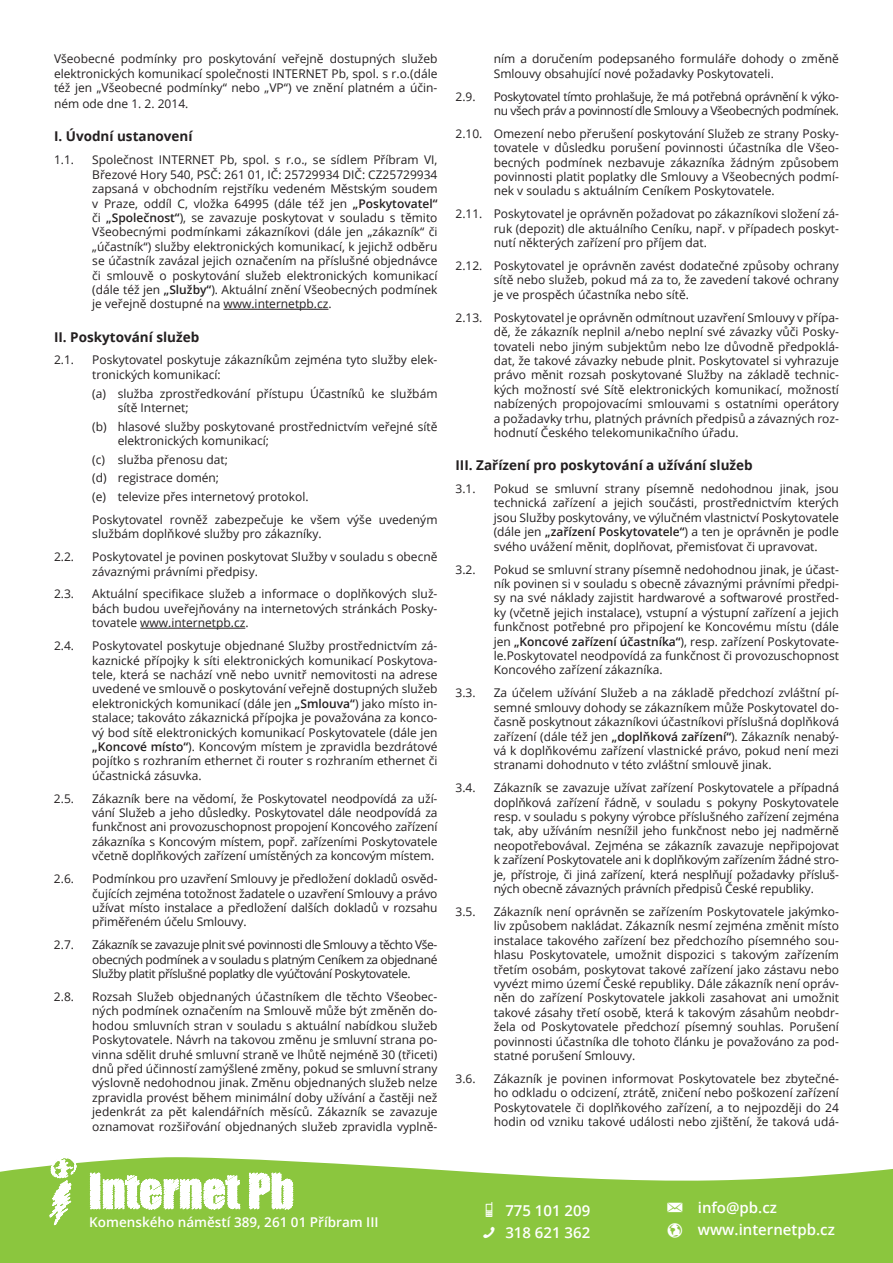
<style>
.page{position:relative;width:893px;height:1263px;background:#fff}
.page>*{position:absolute;margin:0;border:0;box-sizing:border-box;transform-origin:0 0}
.t1{font:600 15px/22.2px "Open Sans";color:#fff}
.t2{font:700 13.5px "Open Sans";color:#231f20}
.t3{font:600 13.5px "Open Sans";color:#fff}
.t4{font:12px/14.4px "Open Sans";color:#231f20;text-align:justify}
.t5{font:12px/14.4px "Open Sans";letter-spacing:-.03em;color:#231f20}
.s1{font-weight:600}
</style>
<div class="page">
<hr style="left:223px;top:309px;width:105px;height:1px;background:#231f20">
<hr style="left:140px;top:628px;width:105px;height:1px;background:#231f20">
<svg style="left:0;top:1162px;width:893px;height:101px;background:#97cc52"></svg>
<svg style="left:9px;top:1157px;width:313px;height:79px"></svg>
<svg style="left:483px;top:1227px;width:12px;height:12px"></svg>
<svg style="left:486px;top:1201px;width:7px;height:15px"></svg>
<svg style="left:668px;top:1223px;width:14px;height:15px"></svg>
<svg style="left:667px;top:1203px;width:15px;height:9px"></svg>
<p class="t4" style="left:54px;top:51px;width:385px">Všeobecné podmínky pro poskytování veřejně dostupných služeb elektronických komunikací společnosti INTERNET Pb, spol. s r.o.(dále též jen „Všeobecné podmínky“ nebo „VP“) ve znění platném a účin-</p>
<p class="t4" style="left:54px;top:96px;width:136px">ném ode dne 1. 2. 2014.</p>
<p class="t2" style="left:54px;top:127px;width:140px">I. Úvodní ustanovení</p>
<p class="t4" style="left:54px;top:152px;width:22px">1.1.</p>
<p class="t4" style="left:92px;top:152px;width:347px">Společnost INTERNET Pb, spol. s r.o., se sídlem Příbram VI, Březové Hory 540, PSČ: 261 01, IČ: 25729934 DIČ: CZ25729934 zapsaná v obchodním rejstříku vedeném Městským soudem v Praze, oddíl C, vložka 64995 (dále též jen <span class="s1">„Poskytovatel“ </span>či <span class="s1">„Společnost“</span>), se zavazuje poskytovat v souladu s těmito Všeobecnými podmínkami zákazníkovi (dále jen „zákazník“ či „účastník“) služby elektronických komunikací, k jejichž odběru se účastník zavázal jejich označením na příslušné objednávce či smlouvě o poskytování služeb elektronických komunikací (dále též jen <span class="s1">„Služby“</span>). Aktuální znění Všeobecných podmínek je veřejně dostupné na www.internetpb.cz.</p>
<p class="t2" style="left:54px;top:327px;width:147px">II. Poskytování služeb</p>
<p class="t4" style="left:54px;top:353px;width:22px">2.1.</p>
<p class="t4" style="left:92px;top:353px;width:347px">Poskytovatel poskytuje zákazníkům zejména tyto služby elek&shy;tronických komunikací:</p>
<p class="t4" style="left:118px;top:386px;width:321px;text-indent:-26px">(a) služba zprostředkování přístupu Účastníků ke službám sítě Internet;</p>
<p class="t4" style="left:118px;top:419px;width:321px;text-indent:-26px">(b) hlasové služby poskytované prostřednictvím veřejné sítě elektronických komunikací;</p>
<p class="t4" style="left:92px;top:450px;width:218px;line-height:18.6px;text-align:left">(c) služba přenosu dat;<br>(d) registrace domén;<br>(e) televize přes internetový protokol.</p>
<p class="t4" style="left:92px;top:512px;width:347px">Poskytovatel rovněž zabezpečuje ke všem výše uvedeným službám doplňkové služby pro zákazníky.</p>
<p class="t4" style="left:54px;top:549px;width:22px">2.2.</p>
<p class="t4" style="left:92px;top:549px;width:347px">Poskytovatel je povinen poskytovat Služby v souladu s obecně závaznými právními předpisy.</p>
<p class="t4" style="left:54px;top:587px;width:22px">2.3.</p>
<p class="t4" style="left:92px;top:587px;width:347px">Aktuální specifikace služeb a informace o doplňkových služ&shy;bách budou uveřejňovány na internetových stránkách Posky&shy;tovatele www.internetpb.cz.</p>
<p class="t4" style="left:54px;top:638px;width:22px">2.4.</p>
<p class="t4" style="left:92px;top:638px;width:347px">Poskytovatel poskytuje objednané Služby prostřednictvím zá&shy;kaznické přípojky k síti elektronických komunikací Poskytova&shy;tele, která se nachází vně nebo uvnitř nemovitosti na adrese uvedené ve smlouvě o poskytování veřejně dostupných služeb elektronických komunikací (dále jen <span class="s1">„Smlouva“</span>) jako místo in&shy;stalace; takováto zákaznická přípojka je považována za konco&shy;vý bod sítě elektronických komunikací Poskytovatele (dále jen <span class="s1">„Koncové místo“</span>). Koncovým místem je zpravidla bezdrátové pojítko s rozhraním ethernet či router s rozhraním ethernet či účastnická zásuvka.</p>
<p class="t4" style="left:54px;top:791px;width:22px">2.5.</p>
<p class="t4" style="left:92px;top:791px;width:347px">Zákazník bere na vědomí, že Poskytovatel neodpovídá za uží&shy;vání Služeb a jeho důsledky. Poskytovatel dále neodpovídá za funkčnost ani provozuschopnost propojení Koncového zařízení zákazníka s Koncovým místem, popř. zařízeními Poskytovatele včetně doplňkových zařízení umístěných za koncovým místem.</p>
<p class="t4" style="left:54px;top:871px;width:22px">2.6.</p>
<p class="t4" style="left:92px;top:871px;width:347px">Podmínkou pro uzavření Smlouvy je předložení dokladů osvěd&shy;čujících zejména totožnost žadatele o uzavření Smlouvy a právo užívat místo instalace a předložení dalších dokladů v rozsahu přiměřeném účelu Smlouvy.</p>
<p class="t4" style="left:54px;top:937px;width:22px">2.7.</p>
<p class="t4" style="left:92px;top:937px;width:347px">Zákazník se zavazuje plnit své povinnosti dle Smlouvy a těchto Vše&shy;obecných podmínek a v souladu s platným Ceníkem za objednané Služby platit příslušné poplatky dle vyúčtování Poskytovatele.</p>
<p class="t4" style="left:54px;top:989px;width:22px">2.8.</p>
<p class="t4" style="left:92px;top:989px;width:347px">Rozsah Služeb objednaných účastníkem dle těchto Všeobec&shy;ných podmínek označením na Smlouvě může být změněn do&shy;hodou smluvních stran v souladu s aktuální nabídkou služeb Poskytovatele. Návrh na takovou změnu je smluvní strana po&shy;vinna sdělit druhé smluvní straně ve lhůtě nejméně 30 (třiceti) dnů před účinností zamýšlené změny, pokud se smluvní strany výslovně nedohodnou jinak. Změnu objednaných služeb nelze zpravidla provést během minimální doby užívání a častěji než jedenkrát za pět kalendářních měsíců. Zákazník se zavazuje oznamovat rozšiřování objednaných služeb zpravidla vyplně-</p>
<p class="t4" style="left:494px;top:51px;width:347px">ním a doručením podepsaného formuláře dohody o změně<br>Smlouvy obsahující nové požadavky Poskytovateli.</p>
<p class="t4" style="left:455px;top:89px;width:22px">2.9.</p>
<p class="t5" style="left:494px;top:89px;width:347px">Poskytovatel tímto prohlašuje, že má potřebná oprávnění k výko&shy;nu všech práv a povinností dle Smlouvy a Všeobecných podmínek.</p>
<p class="t4" style="left:494px;top:126px;width:347px;text-indent:-38px">2.10. Omezení nebo přerušení poskytování Služeb ze strany Posky&shy;tovatele v důsledku porušení povinnosti účastníka dle Všeo&shy;becných podmínek nezbavuje zákazníka žádným způsobem povinnosti platit poplatky dle Smlouvy a Všeobecných podmí&shy;nek v souladu s aktuálním Ceníkem Poskytovatele.</p>
<p class="t4" style="left:494px;top:206px;width:347px;text-indent:-38px">2.11. Poskytovatel je oprávněn požadovat po zákazníkovi složení zá&shy;ruk (depozit) dle aktuálního Ceníku, např. v případech poskyt&shy;nutí některých zařízení pro příjem dat.</p>
<p class="t4" style="left:494px;top:258px;width:347px;text-indent:-38px">2.12. Poskytovatel je oprávněn zavést dodatečné způsoby ochrany sítě nebo služeb, pokud má za to, že zavedení takové ochrany je ve prospěch účastníka nebo sítě.</p>
<p class="t4" style="left:494px;top:310px;width:347px;text-indent:-38px">2.13. Poskytovatel je oprávněn odmítnout uzavření Smlouvy v přípa&shy;dě, že zákazník neplnil a/nebo neplní své závazky vůči Posky&shy;tovateli nebo jiným subjektům nebo lze důvodně předpoklá&shy;dat, že takové závazky nebude plnit. Poskytovatel si vyhrazuje právo měnit rozsah poskytované Služby na základě technic&shy;kých možností své Sítě elektronických komunikací, možností nabízených propojovacími smlouvami s ostatními operátory a požadavky trhu, platných právních předpisů a závazných roz&shy;hodnutí Českého telekomunikačního úřadu.</p>
<p class="t2" style="left:455px;top:456px;width:299px">III. Zařízení pro poskytování a užívání služeb</p>
<p class="t4" style="left:455px;top:481px;width:22px">3.1.</p>
<p class="t4" style="left:494px;top:481px;width:347px">Pokud se smluvní strany písemně nedohodnou jinak, jsou technická zařízení a jejich součásti, prostřednictvím kterých jsou Služby poskytovány, ve výlučném vlastnictví Poskytovatele (dále jen <span class="s1">„zařízení Poskytovatele“</span>) a ten je oprávněn je podle svého uvážení měnit, doplňovat, přemisťovat či upravovat.</p>
<p class="t4" style="left:455px;top:562px;width:22px">3.2.</p>
<p class="t4" style="left:494px;top:562px;width:347px">Pokud se smluvní strany písemně nedohodnou jinak, je účast&shy;ník povinen si v souladu s obecně závaznými právními předpi&shy;sy na své náklady zajistit hardwarové a softwarové prostřed&shy;ky (včetně jejich instalace), vstupní a výstupní zařízení a jejich funkčnost potřebné pro připojení ke Koncovému místu (dále jen <span class="s1">„Koncové zařízení účastníka“</span>), resp. zařízení Poskytovate&shy;le.Poskytovatel neodpovídá za funkčnost či provozuschopnost Koncového zařízení zákazníka.</p>
<p class="t4" style="left:455px;top:685px;width:22px">3.3.</p>
<p class="t4" style="left:494px;top:685px;width:347px">Za účelem užívání Služeb a na základě předchozí zvláštní pí&shy;semné smlouvy dohody se zákazníkem může Poskytovatel do&shy;časně poskytnout zákazníkovi účastníkovi příslušná doplňková zařízení (dále též jen <span class="s1">„doplňková zařízení“</span>). Zákazník nenabý&shy;vá k doplňkovému zařízení vlastnické právo, pokud není mezi stranami dohodnuto v této zvláštní smlouvě jinak.</p>
<p class="t4" style="left:455px;top:780px;width:22px">3.4.</p>
<p class="t4" style="left:494px;top:780px;width:347px">Zákazník se zavazuje užívat zařízení Poskytovatele a případná doplňková zařízení řádně, v souladu s pokyny Poskytovatele resp. v souladu s pokyny výrobce příslušného zařízení zejména tak, aby užíváním nesnížil jeho funkčnost nebo jej nadměrně neopotřebovával. Zejména se zákazník zavazuje nepřipojovat k zařízení Poskytovatele ani k doplňkovým zařízením žádné stro&shy;je, přístroje, či jiná zařízení, která nesplňují požadavky přísluš&shy;ných obecně závazných právních předpisů České republiky.</p>
<p class="t4" style="left:455px;top:904px;width:22px">3.5.</p>
<p class="t4" style="left:494px;top:904px;width:347px">Zákazník není oprávněn se zařízením Poskytovatele jakýmko&shy;liv způsobem nakládat. Zákazník nesmí zejména změnit místo instalace takového zařízení bez předchozího písemného sou&shy;hlasu Poskytovatele, umožnit dispozici s takovým zařízením třetím osobám, poskytovat takové zařízení jako zástavu nebo vyvézt mimo území České republiky. Dále zákazník není opráv&shy;něn do zařízení Poskytovatele jakkoli zasahovat ani umožnit takové zásahy třetí osobě, která k takovým zásahům neobdr&shy;žela od Poskytovatele předchozí písemný souhlas. Porušení povinnosti účastníka dle tohoto článku je považováno za pod&shy;statné porušení Smlouvy.</p>
<p class="t4" style="left:455px;top:1071px;width:22px">3.6.</p>
<p class="t4" style="left:494px;top:1071px;width:347px">Zákazník je povinen informovat Poskytovatele bez zbytečné&shy;ho odkladu o odcizení, ztrátě, zničení nebo poškození zařízení Poskytovatele či doplňkového zařízení, a to nejpozději do 24 hodin od vzniku takové události nebo zjištění, že taková udá-</p>
<p class="t3" style="left:89px;top:1213px;width:282px">Komenského náměstí 389, 261 01 Příbram III</p>
<p class="t1" style="left:505px;top:1199px;width:86px">775 101 209<br>318 621 362</p>
<p class="t1" style="left:698px;top:1196px;width:139px">info@pb.cz www.internetpb.cz</p>
</div>
